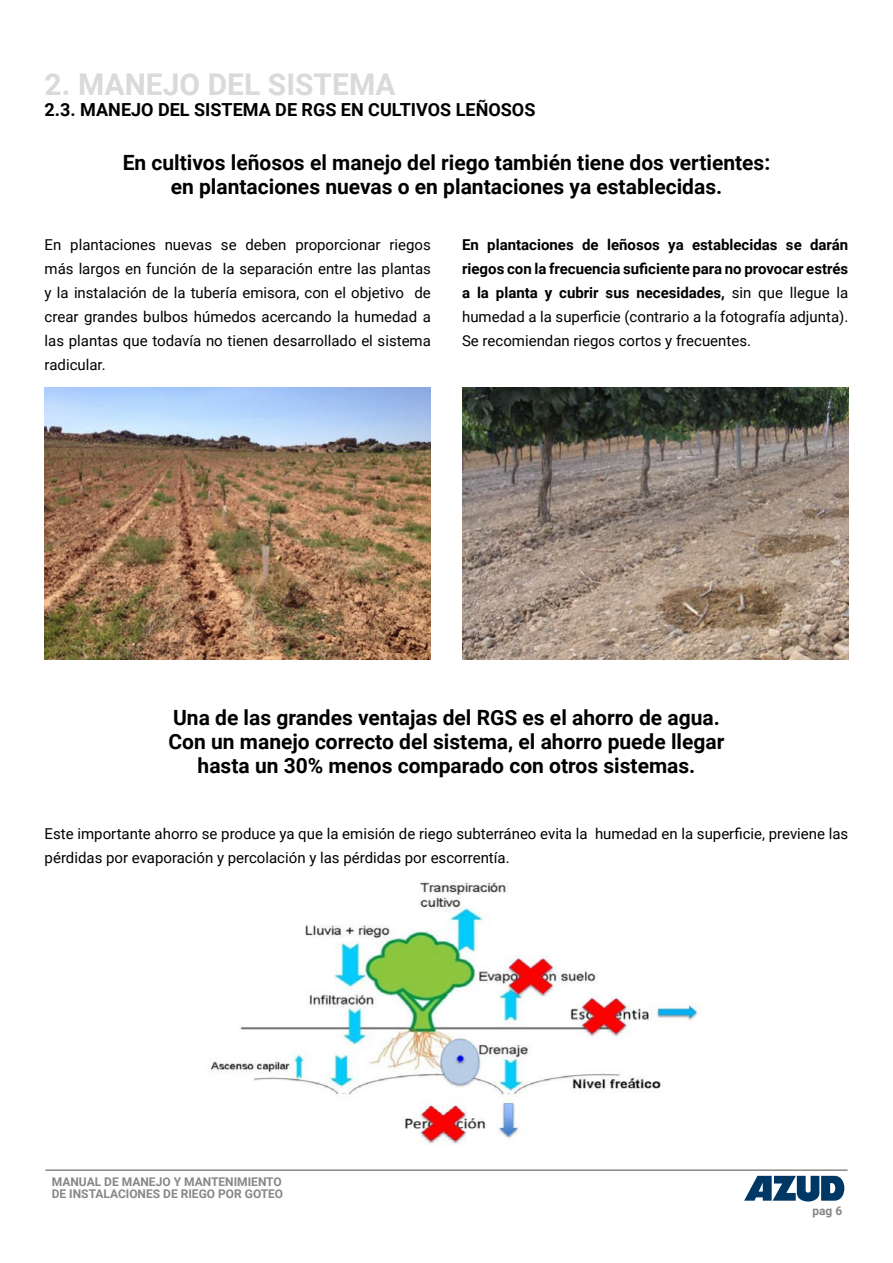
<style>
.page{position:relative;width:893px;height:1263px;background:#fff}
.page>*{position:absolute;margin:0;border:0;box-sizing:border-box;transform-origin:0 0}
.t1{font:700 30px "Roboto";color:#dadada}
.t2{font:700 21px/24px "Roboto";color:#000;text-align:center}
.t3{font:700 18px "Roboto";color:#000}
.t4{font:15px/24px "Roboto";color:#000;text-align:justify}
.t5{font:700 15px/24px "Roboto";color:#000;text-align:justify}
.t6{font:700 12px/12px "Roboto";color:#878786}
.s1{font-weight:400}
</style>
<div class="page">
<svg style="left:744px;top:1176px;width:101px;height:26px"></svg>
<hr style="left:45px;top:1169px;width:803px;height:2px;background:#878786">
<img style="left:45px;top:387px;width:386px;height:272px">
<img style="left:462px;top:387px;width:386px;height:272px">
<img style="left:209px;top:882px;width:490px;height:262px">
<h1 class="t1" style="left:45px;top:71px;width:353px">2. MANEJO DEL SISTEMA</h1>
<p class="t3" style="left:45px;top:102px;width:492px">2.3. MANEJO DEL SISTEMA DE RGS EN CULTIVOS LEÑOSOS</p>
<h2 class="t2" style="left:123px;top:152px;width:649px">En cultivos leñosos el manejo del riego también tiene dos vertientes: en plantaciones nuevas o en plantaciones ya establecidas.</h2>
<p class="t4" style="left:45px;top:234px;width:388px">En plantaciones nuevas se deben proporcionar riegos más largos en función de la separación entre las plantas y la instalación de la tubería emisora, con el objetivo de crear grandes bulbos húmedos acercando la humedad a las plantas que todavía no tienen desarrollado el sistema radicular.</p>
<p class="t5" style="left:462px;top:234px;width:388px">En plantaciones de leñosos ya establecidas se darán riegos con la frecuencia suficiente para no provocar estrés a la planta y cubrir sus necesidades, <span class="s1">sin que llegue la humedad a la superficie (contrario a la fotografía adjunta).<br>Se recomiendan riegos cortos y frecuentes.</span></p>
<h2 class="t2" style="left:169px;top:707px;width:557px">Una de las grandes ventajas del RGS es el ahorro de agua.<br>Con un manejo correcto del sistema, el ahorro puede llegar hasta un 30% menos comparado con otros sistemas.</h2>
<p class="t4" style="left:45px;top:821px;width:805px">Este importante ahorro se produce ya que la emisión de riego subterráneo evita la humedad en la superficie, previene las pérdidas por evaporación y percolación y las pérdidas por escorrentía.</p>
<p class="t6" style="left:52px;top:1176px;width:233px">MANUAL DE MANEJO Y MANTENIMIENTO<br>DE INSTALACIONES DE RIEGO POR GOTEO</p>
<p class="t6" style="left:812px;top:1205px;width:31px">pag 6</p>
</div>
